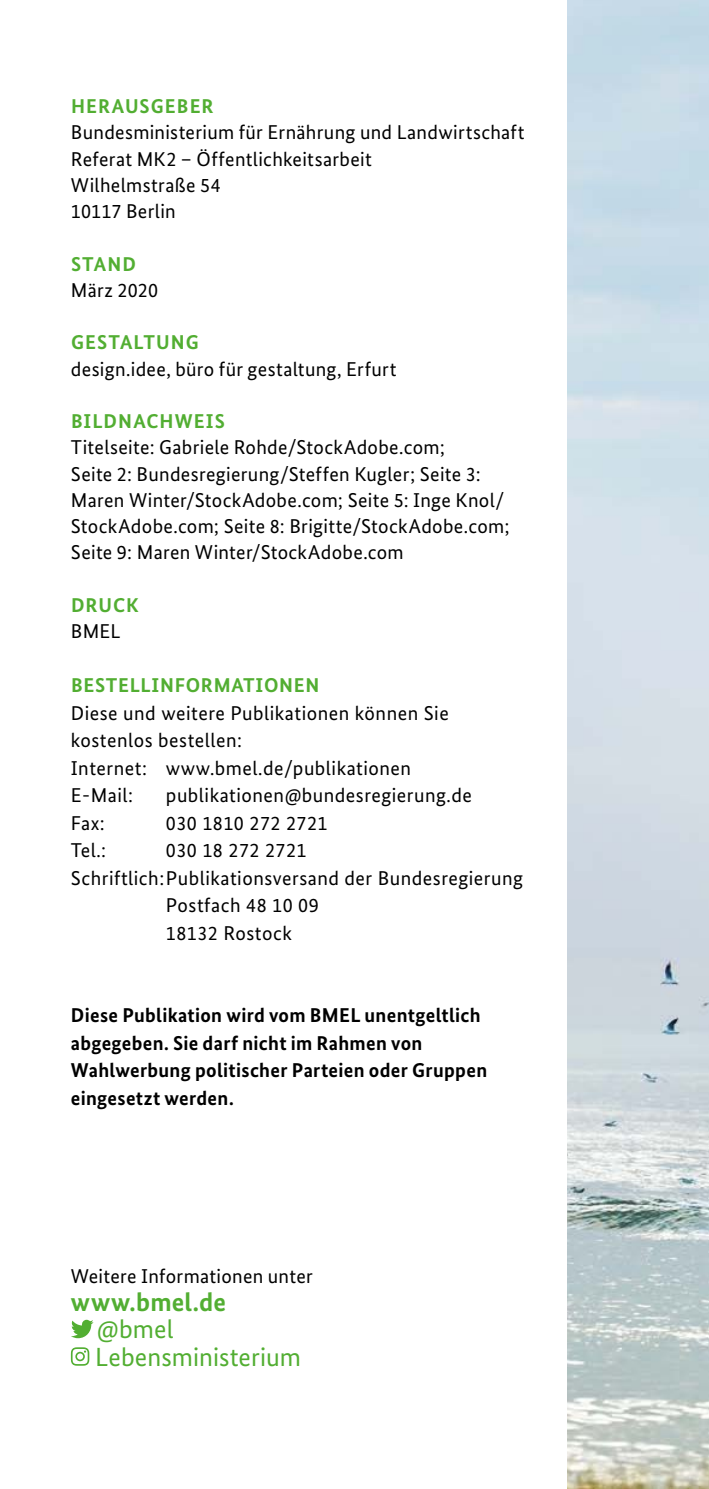
<style>
.page{position:relative;width:709px;height:1489px;background:#fff}
.page>*{position:absolute;margin:0;border:0;box-sizing:border-box;transform-origin:0 0}
.t1{font:26.25px/27.5px "Bundes Sans";letter-spacing:.005em;color:#52ae32}
.t2{font:700 26.25px "Bundes Sans";letter-spacing:.005em;color:#52ae32}
.t3{font:20px/26.2px "Bundes Sans";letter-spacing:.02em;color:#000}
.t4{font:700 20px/27.5px "Bundes Sans";letter-spacing:.015em;color:#000}
.t5{font:700 20px "Bundes Sans";letter-spacing:.05em;color:#52ae32}
</style>
<div class="page">
<img style="left:567px;top:0;width:142px;height:1488px">
<svg style="left:71px;top:1319px;width:23px;height:19px"></svg>
<svg style="left:71px;top:1347px;width:18px;height:18px"></svg>
<p class="t5" style="left:71px;top:94px;width:144px">HERAUSGEBER</p>
<p class="t3" style="left:71px;top:119px;width:455px">Bundesministerium für Ernährung und Landwirtschaft<br>Referat MK2 – Öffentlichkeitsarbeit<br>Wilhelmstraße 54<br>10117 Berlin</p>
<p class="t5" style="left:71px;top:251px;width:66px">STAND</p>
<p class="t3" style="left:71px;top:277px;width:89px">März 2020</p>
<p class="t5" style="left:71px;top:330px;width:129px">GESTALTUNG</p>
<p class="t3" style="left:71px;top:355px;width:327px">design.idee, büro für gestaltung, Erfurt</p>
<p class="t5" style="left:71px;top:409px;width:155px">BILDNACHWEIS</p>
<p class="t3" style="left:71px;top:434px;width:440px">Titelseite: Gabriele Rohde/StockAdobe.com;<br>Seite 2: Bundesregierung/Steffen Kugler; Seite 3:<br>Maren Winter/StockAdobe.com; Seite 5: Inge Knol/ StockAdobe.com; Seite 8: Brigitte/StockAdobe.com; Seite 9: Maren Winter/StockAdobe.com</p>
<p class="t5" style="left:71px;top:593px;width:69px">DRUCK</p>
<p class="t3" style="left:71px;top:618px;width:51px">BMEL</p>
<p class="t5" style="left:71px;top:673px;width:250px">BESTELLINFORMATIONEN</p>
<p class="t3" style="left:71px;top:698px;width:379px;line-height:27.5px">Diese und weitere Publikationen können Sie kostenlos bestellen:<br>Internet: www.bmel.de/publikationen<br>E-Mail:</p>
<p class="t3" style="left:166px;top:782px;width:307px">publikationen@bundesregierung.de</p>
<p class="t3" style="left:71px;top:809px;width:35px">Fax:</p>
<p class="t3" style="left:166px;top:809px;width:163px">030 1810 272 2721</p>
<p class="t3" style="left:71px;top:837px;width:37px">Tel.:</p>
<p class="t3" style="left:166px;top:837px;width:142px">030 18 272 2721</p>
<p class="t3" style="left:71px;top:864px;width:454px">Schriftlich:Publikationsversand der Bundesregierung</p>
<p class="t3" style="left:166px;top:892px;width:154px">Postfach 48 10 09</p>
<p class="t3" style="left:166px;top:919px;width:128px">18132 Rostock</p>
<p class="t4" style="left:71px;top:1001px;width:418px">Diese Publikation wird vom BMEL unentgeltlich abgegeben. Sie darf nicht im Rahmen von Wahlwerbung politischer Parteien oder Gruppen eingesetzt werden.</p>
<p class="t3" style="left:71px;top:1262px;width:243px">Weitere Informationen unter</p>
<h1 class="t2" style="left:71px;top:1285px;width:157px">www.bmel.de</h1>
<h1 class="t1" style="left:95px;top:1314px;width:207px">@bmel<br>Lebensministerium</h1>
</div>
